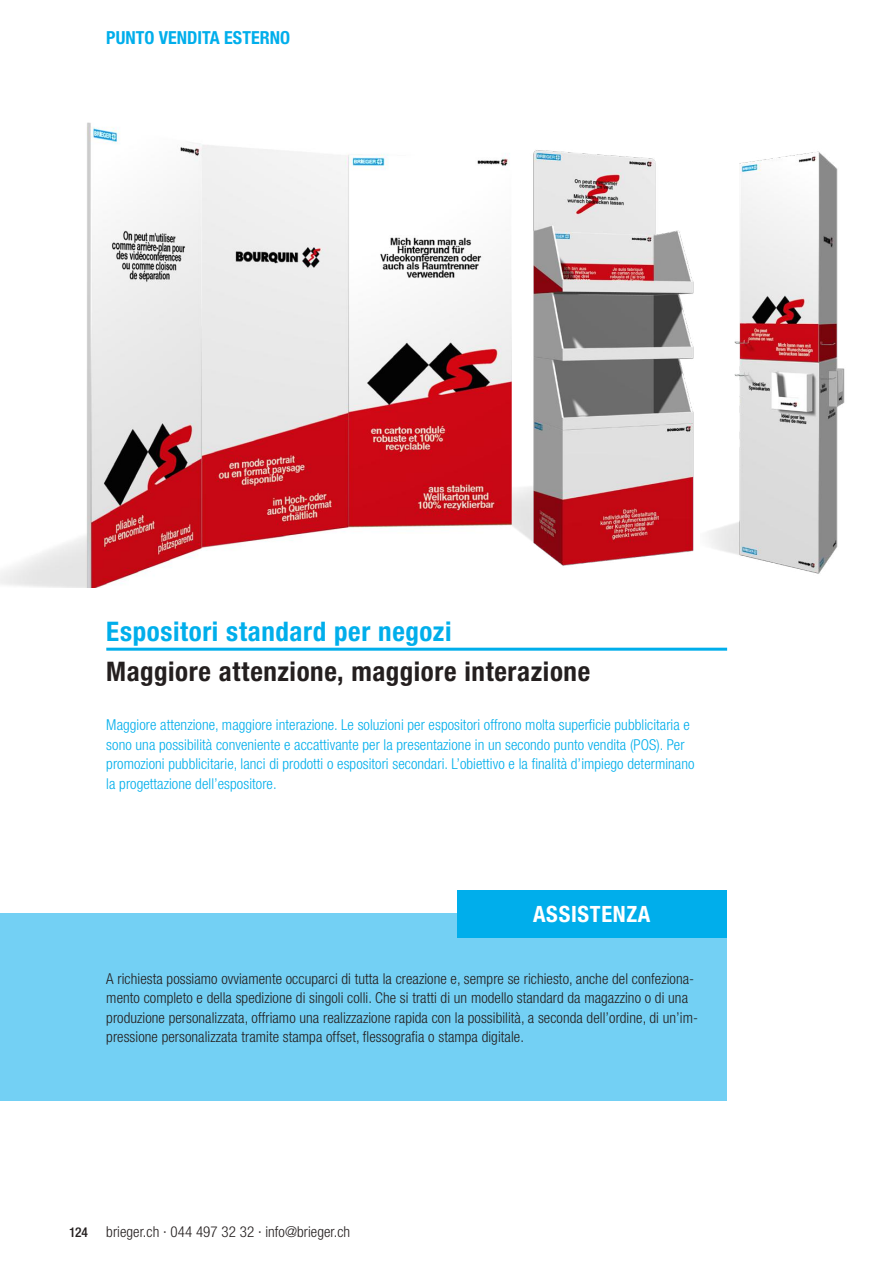
<style>
.page{position:relative;width:893px;height:1263px;background:#fff}
.page>*{position:absolute;margin:0;border:0;box-sizing:border-box;transform-origin:0 0}
.t1{font:700 condensed 27px "Helvetica Neue LT Std";letter-spacing:.02em;color:#241f1f}
.t2{font:700 condensed 27px "Helvetica Neue LT Std";letter-spacing:.025em;color:#00aeeb}
.t3{font:700 condensed 22.5px "Helvetica Neue LT Std";letter-spacing:.03em;color:#fff}
.t4{font:700 condensed 18px "Helvetica Neue LT Std";color:#00aeeb}
.t5{font:300 condensed 15px/19.5px "Helvetica Neue LT Std";letter-spacing:.005em;color:#241f1f}
.t6{font:300 condensed 15px/19.5px "Helvetica Neue LT Std";letter-spacing:.005em;color:#00aeeb}
.t7{font:500 condensed 13.5px "Helvetica Neue LT Std";color:#241f1f}
</style>
<div class="page">
<hr style="left:106px;top:648px;width:621px;height:3px;background:#00aeeb">
<img style="left:708px;top:151px;width:137px;height:423px">
<img style="left:511px;top:150px;width:183px;height:416px">
<img style="left:0;top:122px;width:511px;height:465px">
<div style="left:0;top:914px;width:726px;height:187px;background:#73d0f4"></div>
<div style="left:457px;top:890px;width:269px;height:48px;background:#00aeeb"></div>
<p class="t4" style="left:106px;top:27px;width:185px">PUNTO VENDITA ESTERNO</p>
<h1 class="t2" style="left:106px;top:615px;width:347px">Espositori standard per negozi</h1>
<h1 class="t1" style="left:106px;top:655px;width:485px">Maggiore attenzione, maggiore interazione</h1>
<p class="t6" style="left:106px;top:715px;width:590px">Maggiore attenzione, maggiore interazione. Le soluzioni per espositori offrono molta superficie pubblicitaria e sono una possibilità conveniente e accattivante per la presentazione in un secondo punto vendita (POS). Per promozioni pubblicitarie, lanci di prodotti o espositori secondari. L’obiettivo e la finalità d’impiego determinano la progettazione dell’espositore.</p>
<h2 class="t3" style="left:533px;top:900px;width:119px">ASSISTENZA</h2>
<p class="t5" style="left:106px;top:969px;width:593px">A richiesta possiamo ovviamente occuparci di tutta la creazione e, sempre se richiesto, anche del confeziona&shy;mento completo e della spedizione di singoli colli. Che si tratti di un modello standard da magazzino o di una produzione personalizzata, offriamo una realizzazione rapida con la possibilità, a seconda dell’ordine, di un’im&shy;pressione personalizzata tramite stampa offset, flessografia o stampa digitale.</p>
<p class="t7" style="left:69px;top:1224px;width:20px">124</p>
<p class="t5" style="left:106px;top:1222px;width:245px">brieger.ch · 044 497 32 32 · info@brieger.ch</p>
</div>
